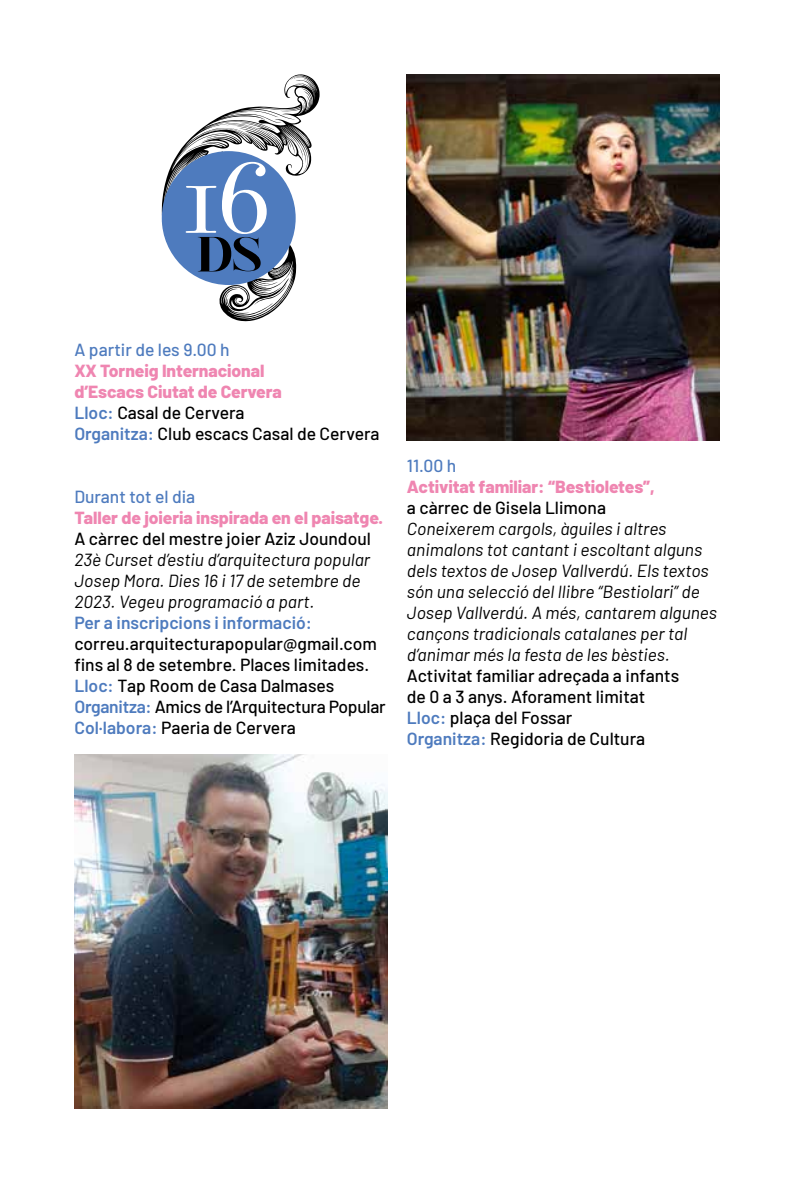
<style>
.page{position:relative;width:794px;height:1191px;background:#fff}
.page>*{position:absolute;margin:0;border:0;box-sizing:border-box;transform-origin:0 0}
.t1{font:106.92px "Bodoni Svty Two SCITCTT";color:#fff}
.t2{font:italic 17.5px/21px "Barlow";color:#000}
.t3{font:500 17.5px/21px "Barlow";color:#000}
.t4{font:800 17.5px/21px "Barlow";letter-spacing:-.005em;color:#ef86b1}
.t5{font:500 17.5px "Barlow";color:#4e7bbe}
.t6{font:600 17.5px "Barlow";color:#4e7bbe}
.s1{font-weight:600;color:#4e7bbe}
.s2{font-weight:500;color:#000}
</style>
<div class="page">
<svg style="left:162px;top:74px;width:157px;height:248px"></svg>
<img style="left:407px;top:74px;width:312px;height:367px">
<img style="left:74px;top:755px;width:313px;height:353px">
<h1 class="t1" style="left:184px;top:133px;width:88px">16</h1>
<p class="t5" style="left:74px;top:337px;width:157px">A partir de les 9.00 h</p>
<p class="t4" style="left:74px;top:359px;width:306px">XX Torneig Internacional<br>d’Escacs Ciutat de Cervera<br><span class="s1">Lloc:</span> <span class="s2">Casal de Cervera<br></span><span class="s1">Organitza:</span> <span class="s2">Club escacs Casal de Cervera</span></p>
<p class="t5" style="left:74px;top:484px;width:122px">Durant tot el dia</p>
<p class="t4" style="left:74px;top:506px;width:310px">Taller de joieria inspirada en el paisatge.</p>
<p class="t3" style="left:74px;top:527px;width:298px">A càrrec del mestre joier Aziz Joundoul</p>
<p class="t2" style="left:74px;top:548px;width:297px">23è Curset d’estiu d’arquitectura popular<br>Josep Mora. Dies 16 i 17 de setembre de<br>2023. Vegeu programació a part.</p>
<p class="t6" style="left:74px;top:610px;width:239px">Per a inscripcions i informació:</p>
<p class="t3" style="left:74px;top:632px;width:313px">correu.arquitecturapopular@gmail.com fins al 8 de setembre. Places limitades.<br><span class="s1">Lloc:</span> Tap Room de Casa Dalmases <span class="s1">Organitza:</span> Amics de l’Arquitectura Popular <span class="s1">Col·labora:</span> Paeria de Cervera</p>
<p class="t5" style="left:407px;top:452px;width:51px">11.00 h</p>
<p class="t4" style="left:407px;top:474px;width:249px">Activitat familiar: “Bestioletes”,</p>
<p class="t3" style="left:407px;top:495px;width:201px">a càrrec de Gisela Llimona</p>
<p class="t2" style="left:407px;top:516px;width:311px">Coneixerem cargols, àguiles i altres animalons tot cantant i escoltant alguns dels textos de Josep Vallverdú. Els textos són una selecció del llibre “Bestiolari” de Josep Vallverdú. A més, cantarem algunes cançons tradicionals catalanes per tal d’animar més la festa de les bèsties.</p>
<p class="t3" style="left:407px;top:663px;width:274px">Activitat familiar adreçada a infants de 0 a 3 anys. Aforament limitat<br><span class="s1">Lloc:</span> plaça del Fossar<br><span class="s1">Organitza:</span> Regidoria de Cultura</p>
</div>
